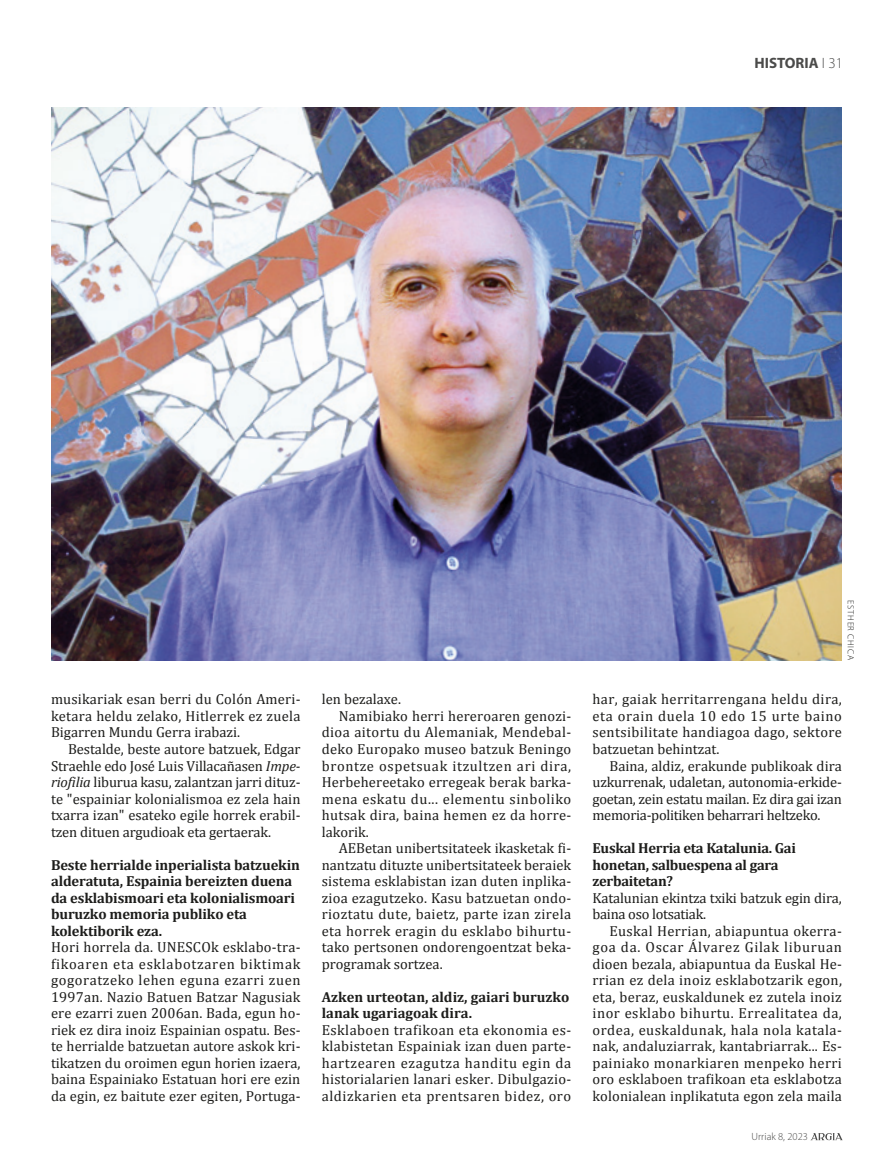
<style>
.page{position:relative;width:893px;height:1170px;background:#fff}
.page>*{position:absolute;margin:0;border:0;box-sizing:border-box;transform-origin:0 0}
.t1{font:700 15px "Myriad Pro";color:#4b4b4a}
.Testua_-_JUST{font:14.55px/16.5px "Cambria";color:#1d1d1b;text-align:justify}
.ELK___Erantzuna{font:14.55px/16.5px "Cambria";letter-spacing:.005em;color:#1d1d1b;text-align:justify}
.ELK___Galdera{font:700 14.55px/16.5px "Cambria";letter-spacing:-.01em;color:#1d1d1b}
.t2{font:300 10.5px "Myriad Pro";color:#4b4b4a}
.t3{font:300 9px "Myriad Pro";letter-spacing:.08em;color:#1d1d1b}
.s1{font-weight:300}
.s2{font-style:italic}
</style>
<div class="page">
<svg style="left:811px;top:1133px;width:31px;height:7px"></svg>
<img style="left:51px;top:107px;width:791px;height:553px">
<p class="t1" style="left:754px;top:53px;width:90px">HISTORIA <span class="s1">І 31</span></p>
<p class="Testua_-_JUST" style="left:51px;top:691px;width:251px">musikariak esan berri du Colón Ameri&shy;ketara heldu zelako, Hitlerrek ez zuela Bigarren Mundu Gerra irabazi.</p>
<p class="Testua_-_JUST" style="left:51px;top:740px;width:251px;text-indent:17px">Bestalde, beste autore batzuek, Edgar Straehle edo José Luis Villacañasen <span class="s2">Impe&shy;riofilia</span> liburua kasu, zalantzan jarri dituz&shy;te "espainiar kolonialismoa ez zela hain txarra izan" esateko egile horrek erabil&shy;tzen dituen argudioak eta gertaerak.</p>
<p class="ELK___Galdera" style="left:51px;top:855px;width:250px">Beste herrialde inperialista batzuekin alderatuta, Espainia bereizten duena da esklabismoari eta kolonialismoari buruzko memoria publiko eta kolektiborik eza.</p>
<p class="ELK___Erantzuna" style="left:51px;top:938px;width:251px">Hori horrela da. UNESCOk esklabo-tra&shy;fikoaren eta esklabotzaren biktimak gogoratzeko lehen eguna ezarri zuen 1997an. Nazio Batuen Batzar Nagusiak ere ezarri zuen 2006an. Bada, egun ho&shy;riek ez dira inoiz Espainian ospatu. Bes&shy;te herrialde batzuetan autore askok kri&shy;tikatzen du oroimen egun horien izaera, baina Espainiako Estatuan hori ere ezin da egin, ez baitute ezer egiten, Portuga-</p>
<p class="ELK___Erantzuna" style="left:322px;top:691px;width:81px">len bezalaxe.</p>
<p class="Testua_-_JUST" style="left:322px;top:707px;width:251px;text-indent:17px">Namibiako herri hereroaren genozi&shy;dioa aitortu du Alemaniak, Mendebal&shy;deko Europako museo batzuk Beningo brontze ospetsuak itzultzen ari dira, Herbehereetako erregeak berak barka&shy;mena eskatu du... elementu sinboliko hutsak dira, baina hemen ez da horre&shy;lakorik.</p>
<p class="Testua_-_JUST" style="left:322px;top:839px;width:251px;text-indent:17px">AEBetan unibertsitateek ikasketak fi&shy;nantzatu dituzte unibertsitateek beraiek sistema esklabistan izan duten inplika&shy;zioa ezagutzeko. Kasu batzuetan ondo&shy;rioztatu dute, baietz, parte izan zirela eta horrek eragin du esklabo bihurtu&shy;tako pertsonen ondorengoentzat beka&shy;programak sortzea.</p>
<p class="ELK___Galdera" style="left:322px;top:987px;width:249px">Azken urteotan, aldiz, gaiari buruzko lanak ugariagoak dira.</p>
<p class="ELK___Erantzuna" style="left:322px;top:1021px;width:251px">Esklaboen trafikoan eta ekonomia es&shy;klabistetan Espainiak izan duen parte&shy;hartzearen ezagutza handitu egin da historialarien lanari esker. Dibulgazio&shy;aldizkarien eta prentsaren bidez, oro</p>
<p class="t3" style="left:856px;top:600px;width:61px;rotate:90deg">ESTHER CHICA</p>
<p class="ELK___Erantzuna" style="left:592px;top:691px;width:251px">har, gaiak herritarrengana heldu dira, eta orain duela 10 edo 15 urte baino sentsibilitate handiagoa dago, sektore batzuetan behintzat.</p>
<p class="Testua_-_JUST" style="left:592px;top:757px;width:251px;text-indent:17px">Baina, aldiz, erakunde publikoak dira uzkurrenak, udaletan, autonomia-erkide&shy;goetan, zein estatu mailan. Ez dira gai izan memoria-politiken beharrari heltzeko.</p>
<p class="ELK___Galdera" style="left:592px;top:839px;width:205px">Euskal Herria eta Katalunia. Gai honetan, salbuespena al gara zerbaitetan?</p>
<p class="ELK___Erantzuna" style="left:592px;top:889px;width:251px">Katalunian ekintza txiki batzuk egin dira, baina oso lotsatiak.</p>
<p class="Testua_-_JUST" style="left:592px;top:922px;width:251px;text-indent:17px">Euskal Herrian, abiapuntua okerra&shy;goa da. Oscar Álvarez Gilak liburuan dioen bezala, abiapuntua da Euskal He&shy;rrian ez dela inoiz esklabotzarik egon, eta, beraz, euskaldunek ez zutela inoiz inor esklabo bihurtu. Errealitatea da, ordea, euskaldunak, hala nola katala&shy;nak, andaluziarrak, kantabriarrak... Es&shy;painiako monarkiaren menpeko herri oro esklaboen trafikoan eta esklabotza kolonialean inplikatuta egon zela maila</p>
<p class="t2" style="left:752px;top:1130px;width:58px">Urriak 8, 2023</p>
</div>
